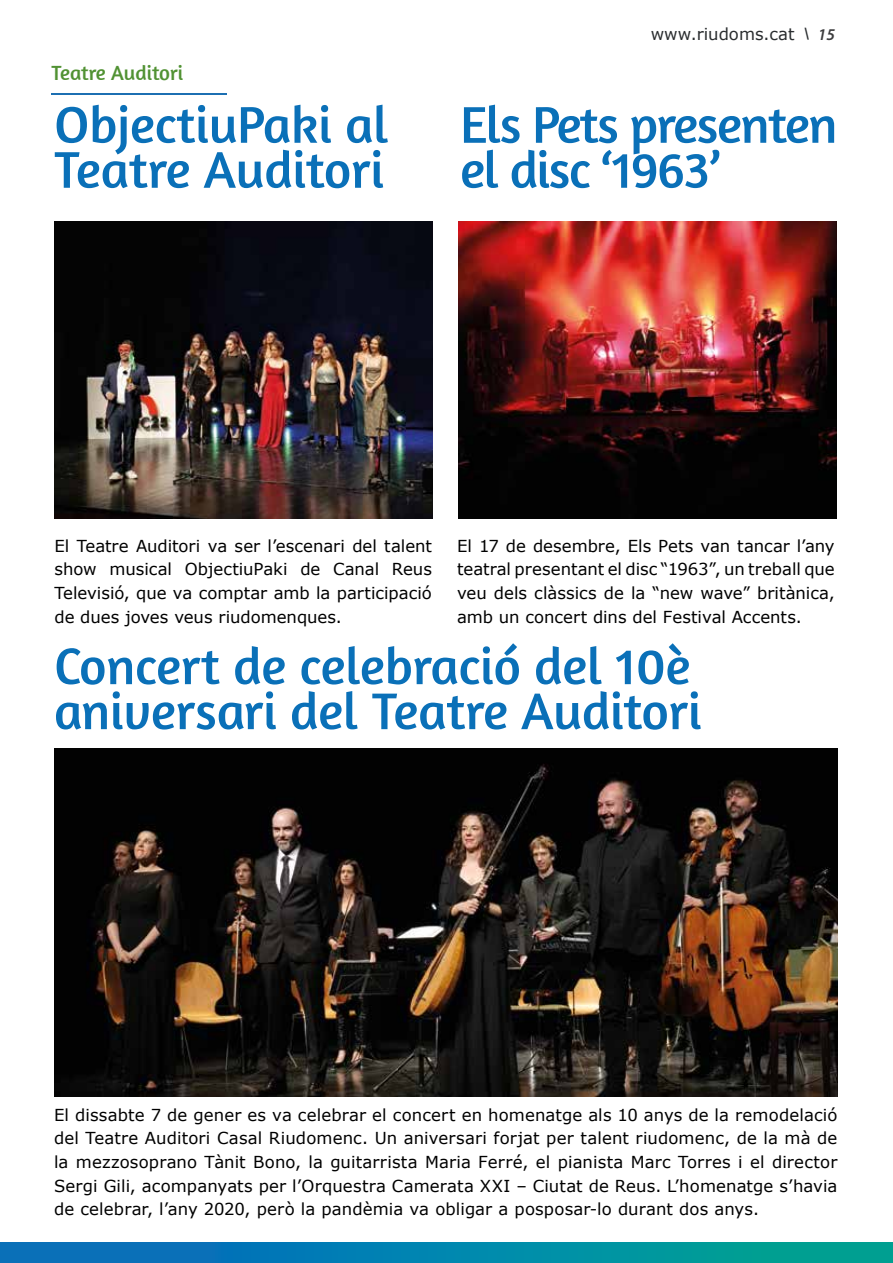
<style>
.page{position:relative;width:893px;height:1263px;background:#fff}
.page>*{position:absolute;margin:0;border:0;box-sizing:border-box;transform-origin:0 0}
.t1{font:52.5px/45px "Amaranth";color:#0a70b8}
.t2{font:52.5px/45px "Amaranth";letter-spacing:-.025em;color:#0a70b8}
.t3{font:21px "Amaranth";color:#519233}
.t4{font:16.5px/23.7px "Verdana";color:#000;text-align:justify}
.t5{font:16.5px "Verdana";color:#2a2d2f}
.s1{font-family:"Myriad Pro";font-weight:600;font-style:italic}
.s2{font-family:"Myriad Pro";font-weight:600;font-style:italic;color:#3c3c3d}
</style>
<div class="page">
<hr style="left:0;top:1242px;width:2px;height:21px;background:#0a70b8">
<div style="left:2px;top:1242px;width:891px;height:21px;background:linear-gradient(to right,#0868c2,#00a691)"></div>
<hr style="left:51px;top:93px;width:176px;height:2px;background:#1c6fb2">
<img style="left:54px;top:748px;width:783px;height:348px">
<img style="left:54px;top:222px;width:378px;height:296px">
<img style="left:458px;top:222px;width:378px;height:296px">
<p class="t3" style="left:51px;top:60px;width:133px">Teatre Auditori</p>
<p class="t5" style="left:651px;top:22px;width:186px">www.riudoms.cat <span class="s1">\</span> <span class="s2">15</span></p>
<h1 class="t1" style="left:54px;top:102px;width:336px">ObjectiuPaki al<br>Teatre Auditori</h1>
<h1 class="t2" style="left:460px;top:102px;width:379px">Els Pets presenten el disc ‘1963’</h1>
<p class="t4" style="left:54px;top:534px;width:379px">El Teatre Auditori va ser l’escenari del talent show musical ObjectiuPaki de Canal Reus Televisió, que va comptar amb la participació de dues joves veus riudomenques.</p>
<p class="t4" style="left:457px;top:534px;width:379px">El 17 de desembre, Els Pets van tancar l’any teatral presentant el disc “1963”, un treball que veu dels clàssics de la “new wave” britànica, amb un concert dins del Festival Accents.</p>
<h1 class="t1" style="left:54px;top:643px;width:649px">Concert de celebració del 10è aniversari del Teatre Auditori</h1>
<p class="t4" style="left:54px;top:1102px;width:785px">El dissabte 7 de gener es va celebrar el concert en homenatge als 10 anys de la remodelació del Teatre Auditori Casal Riudomenc. Un aniversari forjat per talent riudomenc, de la mà de la mezzosoprano Tànit Bono, la guitarrista Maria Ferré, el pianista Marc Torres i el director Sergi Gili, acompanyats per l’Orquestra Camerata XXI – Ciutat de Reus. L’homenatge s’havia de celebrar, l’any 2020, però la pandèmia va obligar a posposar-lo durant dos anys.</p>
</div>
